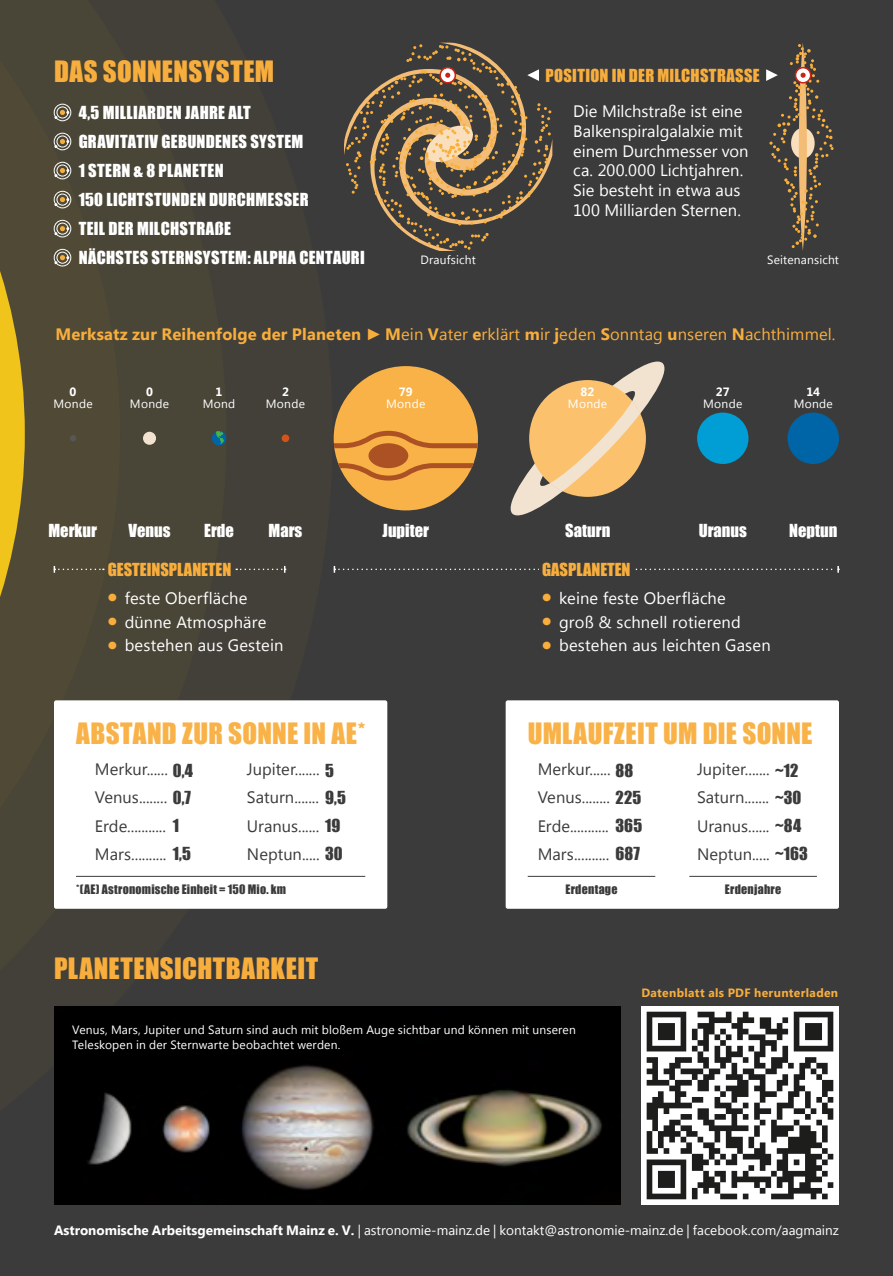
<style>
.page{position:relative;width:893px;height:1276px;background:#3c3b3b}
.page>*{position:absolute;margin:0;border:0;box-sizing:border-box;transform-origin:0 0}
.t1{font:27px "Impact";letter-spacing:.01em;color:#f9b248}
.t2{font:27px "Impact";letter-spacing:.015em;color:#f8ae3d}
.t3{font:16.5px/19.8px "Myanmar Text";letter-spacing:.005em;color:#fff}
.t4{font:16.5px "Myanmar Text";color:#3c3b3b}
.t5{font:16.5px "Impact";letter-spacing:.015em;color:#fff}
.t6{font:16.5px "Myanmar Text";letter-spacing:.01em;color:#f8ae3d}
.t7{font:16.5px "Impact";letter-spacing:.005em;color:#f8ae3d}
.t8{font:16.5px "Impact";color:#3c3b3b}
.t9{font:13.5px "Myanmar Text";color:#fff}
.t10{font:12px/14.4px "Myanmar Text";letter-spacing:.015em;color:#fff}
.t11{font:12px "Impact";letter-spacing:.02em;color:#3c3b3b}
.t12{font:700 12px "Myanmar Text";letter-spacing:.025em;color:#f8ae3d}
.t13{font:700 12px "Myanmar Text";color:#fff}
.s1{font-weight:700}
.s2{font-family:"Arial"}
.s3{font-family:"Impact";font-size:27px;color:#f8ae3d}
.s4{font-family:"Impact"}
</style>
<div class="page">
<svg style="left:0;top:0;width:333px;height:1205px;fill:#494537"></svg>
<img style="left:54px;top:1006px;width:567px;height:198px">
<div style="left:57px;top:107px;width:11px;height:11px;border:1px solid #fff;border-radius:50%"></div>
<div style="left:54px;top:104px;width:17px;height:17px;border:1px solid #fff;border-radius:50%"></div>
<svg style="left:54px;top:110px;width:15px;height:9px"></svg>
<div style="left:57px;top:136px;width:11px;height:11px;border:1px solid #fff;border-radius:50%"></div>
<div style="left:54px;top:133px;width:17px;height:17px;border:1px solid #fff;border-radius:50%"></div>
<svg style="left:54px;top:139px;width:15px;height:9px"></svg>
<div style="left:57px;top:165px;width:11px;height:11px;border:1px solid #fff;border-radius:50%"></div>
<div style="left:54px;top:162px;width:17px;height:17px;border:1px solid #fff;border-radius:50%"></div>
<svg style="left:54px;top:168px;width:15px;height:9px"></svg>
<div style="left:57px;top:194px;width:11px;height:11px;border:1px solid #fff;border-radius:50%"></div>
<div style="left:54px;top:191px;width:17px;height:17px;border:1px solid #fff;border-radius:50%"></div>
<svg style="left:54px;top:197px;width:15px;height:9px"></svg>
<div style="left:57px;top:223px;width:11px;height:11px;border:1px solid #fff;border-radius:50%"></div>
<div style="left:54px;top:220px;width:17px;height:17px;border:1px solid #fff;border-radius:50%"></div>
<svg style="left:54px;top:226px;width:15px;height:9px"></svg>
<div style="left:57px;top:252px;width:11px;height:11px;border:1px solid #fff;border-radius:50%"></div>
<div style="left:54px;top:249px;width:17px;height:17px;border:1px solid #fff;border-radius:50%"></div>
<svg style="left:54px;top:255px;width:15px;height:9px"></svg>
<div style="left:334px;top:366px;width:144px;height:144px;background:#f9b248;border-radius:50%"></div>
<svg style="left:334px;top:431px;width:144px;height:17px"></svg>
<svg style="left:338px;top:463px;width:135px;height:17px"></svg>
<div style="left:368px;top:443px;width:40px;height:25px;background:#ac5123;border-radius:50%"></div>
<div style="left:212px;top:431px;width:14px;height:14px;background:#0065a6;border-radius:50%"></div>
<svg style="left:216px;top:431px;width:8px;height:13px"></svg>
<div style="left:787px;top:412px;width:52px;height:52px;background:#0065a6;border-radius:50%"></div>
<div style="left:697px;top:412px;width:51px;height:52px;background:#009ed4;border-radius:50%"></div>
<div style="left:282px;top:434px;width:7px;height:8px;background:#d25418;border-radius:50%"></div>
<div style="left:143px;top:432px;width:13px;height:13px;background:#f1e3d0;border-radius:50%"></div>
<svg style="left:70px;top:435px;width:6px;height:6px"></svg>
<svg style="left:510px;top:361px;width:155px;height:155px"></svg>
<svg style="left:236px;top:566px;width:50px;height:7px"></svg>
<svg style="left:334px;top:566px;width:505px;height:7px"></svg>
<div style="left:539px;top:563px;width:94px;height:13px;background:#3c3b3b"></div>
<div style="left:54px;top:700px;width:333px;height:208px;background:#fff;border-radius:2px"></div>
<hr style="left:76px;top:876px;width:289px;height:1px;background:#3c3b3b">
<div style="left:506px;top:700px;width:333px;height:208px;background:#fff;border-radius:2px"></div>
<hr style="left:528px;top:876px;width:127px;height:1px;background:#3c3b3b">
<hr style="left:689px;top:876px;width:128px;height:1px;background:#3c3b3b">
<svg style="left:766px;top:43px;width:68px;height:208px"></svg>
<svg style="left:344px;top:42px;width:208px;height:209px"></svg>
<svg style="left:54px;top:566px;width:50px;height:7px"></svg>
<img style="left:641px;top:1006px;width:198px;height:198px">
<p class="t2" style="left:54px;top:50px;width:222px">DAS SONNENSYSTEM</p>
<p class="t5" style="left:79px;top:100px;width:174px">4,5 MILLIARDEN JAHRE ALT</p>
<p class="t5" style="left:79px;top:129px;width:226px">GRAVITATIV GEBUNDENES SYSTEM</p>
<p class="t5" style="left:79px;top:158px;width:146px">1 STERN &amp; 8 PLANETEN</p>
<p class="t5" style="left:79px;top:187px;width:231px">150 LICHTSTUNDEN DURCHMESSER</p>
<p class="t5" style="left:79px;top:216px;width:154px">TEIL DER MILCHSTRAßE</p>
<p class="t5" style="left:79px;top:245px;width:288px">NÄCHSTES STERNSYSTEM: ALPHA CENTAURI</p>
<p class="t7" style="left:545px;top:62px;width:216px">POSITION IN DER MILCHSTRASSE</p>
<p class="t3" style="left:573px;top:101px;width:177px">Die Milchstraße ist eine<br>Balkenspiralgalalxie mit einem Durchmesser von ca. 200.000 Lichtjahren.</p>
<p class="t3" style="left:573px;top:181px;width:169px">Sie besteht in etwa aus<br>100 Milliarden Sternen.</p>
<p class="t10" style="left:421px;top:253px;width:57px">Draufsicht</p>
<p class="t10" style="left:767px;top:253px;width:73px">Seitenansicht</p>
<p class="t6" style="left:56px;top:325px;width:781px"><span class="s1">Merksatz zur Reihenfolge der Planeten</span> <span class="s2">►</span> <span class="s1">M</span>ein <span class="s1">V</span>ater <span class="s1">e</span>rklärt <span class="s1">m</span>ir <span class="s1">j</span>eden <span class="s1">S</span>onntag <span class="s1">u</span>nseren <span class="s1">N</span>achthimmel.</p>
<p class="t13" style="left:70px;top:385px;width:8px">0</p>
<p class="t10" style="left:54px;top:397px;width:41px">Monde</p>
<p class="t13" style="left:146px;top:385px;width:8px">0</p>
<p class="t10" style="left:130px;top:397px;width:41px">Monde</p>
<p class="t13" style="left:216px;top:385px;width:8px">1</p>
<p class="t10" style="left:203px;top:397px;width:34px">Mond</p>
<p class="t13" style="left:282px;top:385px;width:8px">2</p>
<p class="t10" style="left:266px;top:397px;width:41px">Monde</p>
<p class="t13" style="left:399px;top:385px;width:15px">79</p>
<p class="t10" style="left:386px;top:397px;width:41px">Monde</p>
<p class="t13" style="left:581px;top:385px;width:15px">82</p>
<p class="t10" style="left:568px;top:397px;width:41px">Monde</p>
<p class="t13" style="left:716px;top:385px;width:15px">27</p>
<p class="t10" style="left:703px;top:397px;width:41px">Monde</p>
<p class="t13" style="left:806px;top:385px;width:15px">14</p>
<p class="t10" style="left:794px;top:397px;width:41px">Monde</p>
<p class="t5" style="left:48px;top:517px;width:50px">Merkur</p>
<p class="t5" style="left:128px;top:517px;width:44px">Venus</p>
<p class="t5" style="left:204px;top:517px;width:31px">Erde</p>
<p class="t5" style="left:269px;top:517px;width:35px">Mars</p>
<p class="t5" style="left:383px;top:517px;width:48px">Jupiter</p>
<p class="t5" style="left:565px;top:517px;width:47px">Saturn</p>
<p class="t5" style="left:699px;top:517px;width:50px">Uranus</p>
<p class="t5" style="left:789px;top:517px;width:50px">Neptun</p>
<p class="t7" style="left:108px;top:556px;width:125px">GESTEINSPLANETEN</p>
<p class="t7" style="left:542px;top:556px;width:90px">GASPLANETEN</p>
<p class="t3" style="left:108px;top:588px;width:141px"><span class="s3">•</span> feste Oberfläche</p>
<p class="t3" style="left:108px;top:612px;width:160px"><span class="s3">•</span> dünne Atmosphäre</p>
<p class="t3" style="left:108px;top:636px;width:177px"><span class="s3">•</span> bestehen aus Gestein</p>
<p class="t3" style="left:542px;top:588px;width:185px"><span class="s3">•</span> keine feste Oberfläche</p>
<p class="t3" style="left:542px;top:612px;width:200px"><span class="s3">•</span> groß &amp; schnell rotierend</p>
<p class="t3" style="left:542px;top:636px;width:230px"><span class="s3">•</span> bestehen aus leichten Gasen</p>
<p class="t1" style="left:76px;top:712px;width:291px">ABSTAND ZUR SONNE IN AE*</p>
<p class="t4" style="left:95px;top:759px;width:74px">Merkur......</p>
<p class="t4" style="left:95px;top:788px;width:97px">Venus........ <span class="s4">0,7</span></p>
<p class="t4" style="left:95px;top:816px;width:85px">Erde........... <span class="s4">1</span></p>
<p class="t4" style="left:95px;top:844px;width:98px">Mars.......... <span class="s4">1,5</span></p>
<p class="t8" style="left:173px;top:757px;width:22px">0,4</p>
<p class="t4" style="left:247px;top:759px;width:74px">Jupiter.......</p>
<p class="t4" style="left:247px;top:788px;width:101px">Saturn....... <span class="s4">9,5</span></p>
<p class="t4" style="left:247px;top:816px;width:95px">Uranus...... <span class="s4">19</span></p>
<p class="t4" style="left:247px;top:844px;width:97px">Neptun..... <span class="s4">30</span></p>
<p class="t8" style="left:325px;top:757px;width:10px">5</p>
<p class="t1" style="left:528px;top:712px;width:286px">UMLAUFZEIT UM DIE SONNE</p>
<p class="t4" style="left:538px;top:759px;width:74px">Merkur......</p>
<p class="t4" style="left:538px;top:788px;width:105px">Venus........ <span class="s4">225</span></p>
<p class="t4" style="left:538px;top:816px;width:106px">Erde........... <span class="s4">365</span></p>
<p class="t4" style="left:538px;top:844px;width:104px">Mars.......... <span class="s4">687</span></p>
<p class="t8" style="left:615px;top:757px;width:19px">88</p>
<p class="t4" style="left:697px;top:759px;width:74px">Jupiter.......</p>
<p class="t4" style="left:697px;top:788px;width:106px">Saturn....... <span class="s4">~30</span></p>
<p class="t4" style="left:697px;top:816px;width:106px">Uranus...... <span class="s4">~84</span></p>
<p class="t4" style="left:697px;top:844px;width:112px">Neptun..... <span class="s4">~163</span></p>
<p class="t8" style="left:775px;top:757px;width:25px">~12</p>
<p class="t11" style="left:76px;top:879px;width:212px">*(AE) Astronomische Einheit = 150 Mio. km</p>
<p class="t11" style="left:565px;top:879px;width:54px">Erdentage</p>
<p class="t11" style="left:725px;top:879px;width:58px">Erdenjahre</p>
<p class="t2" style="left:54px;top:947px;width:266px">PLANETENSICHTBARKEIT</p>
<p class="t12" style="left:641px;top:986px;width:198px">Datenblatt als PDF herunterladen</p>
<p class="t10" style="left:72px;top:1023px;width:505px">Venus, Mars, Jupiter und Saturn sind auch mit bloßem Auge sichtbar und können mit unseren<br>Teleskopen in der Sternwarte beobachtet werden.</p>
<p class="t9" style="left:54px;top:1222px;width:786px"><span class="s1">Astronomische Arbeitsgemeinschaft Mainz e. V.</span> | astronomie-mainz.de | kontakt@astronomie-mainz.de | facebook.com/aagmainz</p>
</div>
